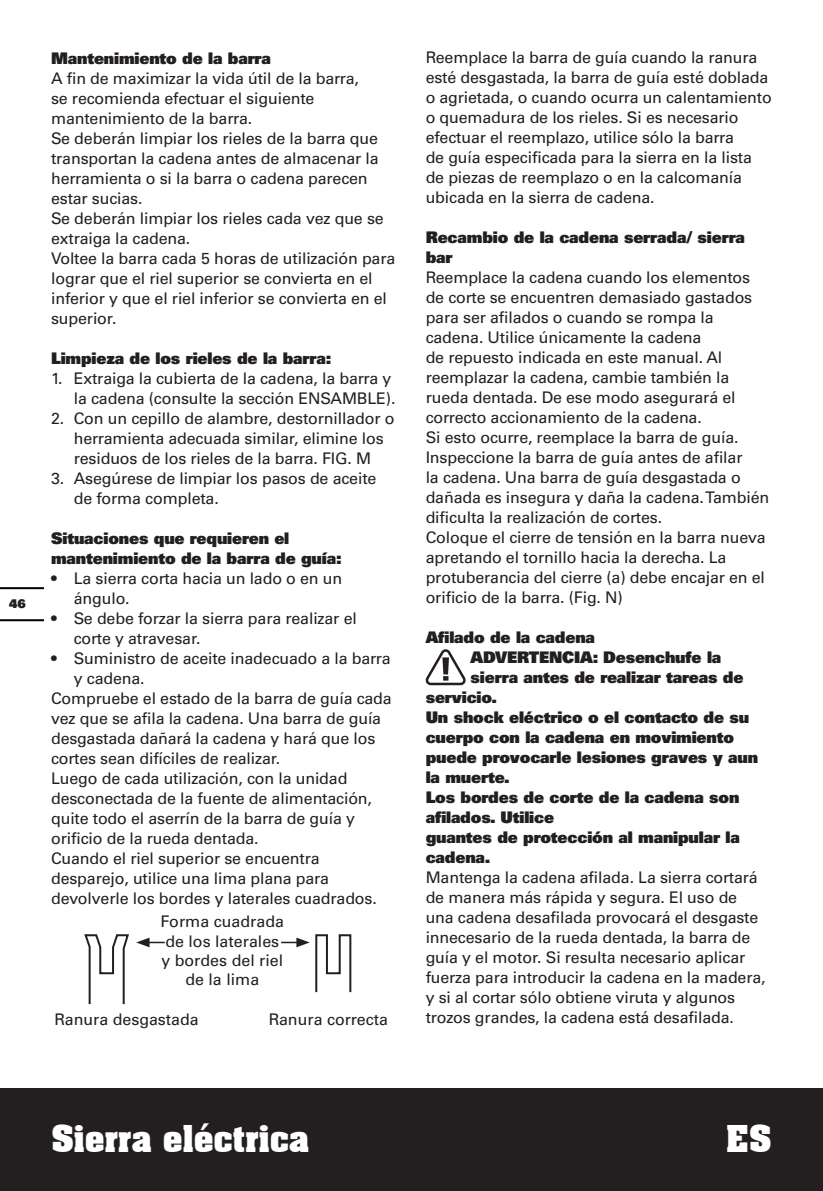
<style>
.page{position:relative;width:823px;height:1191px;background:#fff}
.page>*{position:absolute;margin:0;border:0;box-sizing:border-box;transform-origin:0 0}
.t1{font:700 36px "Aachen BT";letter-spacing:-.025em;color:#fff}
.t2{font:16px/20px "Univers";letter-spacing:-.01em;color:#231f20}
.t3{font:900 16px/20px "Univers";letter-spacing:-.01em;color:#231f20}
.t4{font:900 12px "Univers";color:#231f20}
</style>
<div class="page">
<hr style="left:822px;top:1089px;width:1px;height:102px;background:#231f20">
<div style="left:0;top:1089px;width:822px;height:102px;background:#231f20"></div>
<hr style="left:0;top:619px;width:43px;height:2px;background:#000">
<hr style="left:0;top:587px;width:43px;height:2px;background:#000">
<svg style="left:84px;top:934px;width:45px;height:71px"></svg>
<svg style="left:136px;top:937px;width:29px;height:10px"></svg>
<svg style="left:281px;top:934px;width:71px;height:59px"></svg>
<svg style="left:425px;top:649px;width:40px;height:36px"></svg>
<p class="t4" style="left:9px;top:595px;width:18px">46</p>
<p class="t3" style="left:51px;top:48px;width:221px">Mantenimiento de la barra</p>
<p class="t2" style="left:51px;top:68px;width:345px">A fin de maximizar la vida útil de la barra,<br>se recomienda efectuar el siguiente mantenimiento de la barra.<br>Se deberán limpiar los rieles de la barra que transportan la cadena antes de almacenar la herramienta o si la barra o cadena parecen estar sucias.<br>Se deberán limpiar los rieles cada vez que se extraiga la cadena.<br>Voltee la barra cada 5 horas de utilización para lograr que el riel superior se convierta en el inferior y que el riel inferior se convierta en el superior.</p>
<p class="t3" style="left:51px;top:348px;width:281px">Limpieza de los rieles de la barra:</p>
<p class="t2" style="left:51px;top:368px;width:346px;text-align:right">1. Extraiga la cubierta de la cadena, la barra y la cadena (consulte la sección ENSAMBLE).</p>
<p class="t2" style="left:74px;top:408px;width:322px;text-indent:-23px">2. Con un cepillo de alambre, destornillador o herramienta adecuada similar, elimine los residuos de los rieles de la barra. FIG. M</p>
<p class="t2" style="left:74px;top:468px;width:304px;text-indent:-23px">3. Asegúrese de limpiar los pasos de aceite de forma completa.</p>
<p class="t3" style="left:51px;top:527px;width:292px">Situaciones que requieren el mantenimiento de la barra de guía:</p>
<p class="t2" style="left:74px;top:568px;width:270px;text-indent:-23px">• La sierra corta hacia un lado o en un ángulo.</p>
<p class="t2" style="left:74px;top:608px;width:284px;text-indent:-23px">• Se debe forzar la sierra para realizar el corte y atravesar.</p>
<p class="t2" style="left:51px;top:648px;width:341px">• Suministro de aceite inadecuado a la barra</p>
<p class="t2" style="left:74px;top:668px;width:72px">y cadena.</p>
<p class="t2" style="left:51px;top:688px;width:342px">Compruebe el estado de la barra de guía cada</p>
<p class="t2" style="left:51px;top:708px;width:331px">vez que se afila la cadena. Una barra de guía</p>
<p class="t2" style="left:51px;top:728px;width:325px">desgastada dañará la cadena y hará que los</p>
<p class="t2" style="left:51px;top:748px;width:231px">cortes sean difíciles de realizar.</p>
<p class="t2" style="left:51px;top:768px;width:298px">Luego de cada utilización, con la unidad</p>
<p class="t2" style="left:51px;top:788px;width:322px">desconectada de la fuente de alimentación,</p>
<p class="t2" style="left:51px;top:808px;width:305px">quite todo el aserrín de la barra de guía y</p>
<p class="t2" style="left:51px;top:828px;width:209px">orificio de la rueda dentada.</p>
<p class="t2" style="left:51px;top:848px;width:270px">Cuando el riel superior se encuentra</p>
<p class="t2" style="left:51px;top:868px;width:279px">desparejo, utilice una lima plana para</p>
<p class="t2" style="left:51px;top:888px;width:327px">devolverle los bordes y laterales cuadrados.</p>
<p class="t2" style="left:160px;top:912px;width:125px;line-height:19.2px;text-align:center">Forma cuadrada de los laterales y bordes del riel de la lima</p>
<p class="t2" style="left:54px;top:1009px;width:146px">Ranura desgastada</p>
<p class="t2" style="left:268px;top:1009px;width:121px">Ranura correcta</p>
<p class="t2" style="left:425px;top:47px;width:347px">Reemplace la barra de guía cuando la ranura esté desgastada, la barra de guía esté doblada o agrietada, o cuando ocurra un calentamiento o quemadura de los rieles. Si es necesario efectuar el reemplazo, utilice sólo la barra<br>de guía especificada para la sierra en la lista de piezas de reemplazo o en la calcomanía ubicada en la sierra de cadena.</p>
<p class="t3" style="left:425px;top:227px;width:321px">Recambio de la cadena serrada/ sierra bar</p>
<p class="t2" style="left:425px;top:267px;width:345px">Reemplace la cadena cuando los elementos de corte se encuentren demasiado gastados para ser afilados o cuando se rompa la cadena. Utilice únicamente la cadena<br>de repuesto indicada en este manual. Al reemplazar la cadena, cambie también la rueda dentada. De ese modo asegurará el correcto accionamiento de la cadena.<br>Si esto ocurre, reemplace la barra de guía.<br>Inspeccione la barra de guía antes de afilar<br>la cadena. Una barra de guía desgastada o dañada es insegura y daña la cadena. También dificulta la realización de cortes.<br>Coloque el cierre de tensión en la barra nueva apretando el tornillo hacia la derecha. La protuberancia del cierre (a) debe encajar en el orificio de la barra. (Fig. N)</p>
<p class="t3" style="left:425px;top:627px;width:171px">Afilado de la cadena</p>
<p class="t3" style="left:470px;top:647px;width:252px">ADVERTENCIA: Desenchufe la</p>
<p class="t3" style="left:470px;top:667px;width:274px">sierra antes de realizar tareas de</p>
<p class="t3" style="left:425px;top:687px;width:73px">servicio.</p>
<p class="t3" style="left:425px;top:707px;width:325px">Un shock eléctrico o el contacto de su</p>
<p class="t3" style="left:425px;top:727px;width:310px">cuerpo con la cadena en movimiento</p>
<p class="t3" style="left:425px;top:747px;width:334px">puede provocarle lesiones graves y aun</p>
<p class="t3" style="left:425px;top:767px;width:85px">la muerte.</p>
<p class="t3" style="left:425px;top:787px;width:315px">Los bordes de corte de la cadena son</p>
<p class="t3" style="left:425px;top:807px;width:130px">afilados. Utilice</p>
<p class="t3" style="left:425px;top:827px;width:315px">guantes de protección al manipular la</p>
<p class="t3" style="left:425px;top:847px;width:66px">cadena.</p>
<p class="t2" style="left:425px;top:867px;width:341px">Mantenga la cadena afilada. La sierra cortará de manera más rápida y segura. El uso de una cadena desafilada provocará el desgaste innecesario de la rueda dentada, la barra de guía y el motor. Si resulta necesario aplicar fuerza para introducir la cadena en la madera, y si al cortar sólo obtiene viruta y algunos trozos grandes, la cadena está desafilada.</p>
<h1 class="t1" style="left:51px;top:1116px;width:260px">Sierra eléctrica</h1>
<h1 class="t1" style="left:725px;top:1116px;width:48px">ES</h1>
</div>
